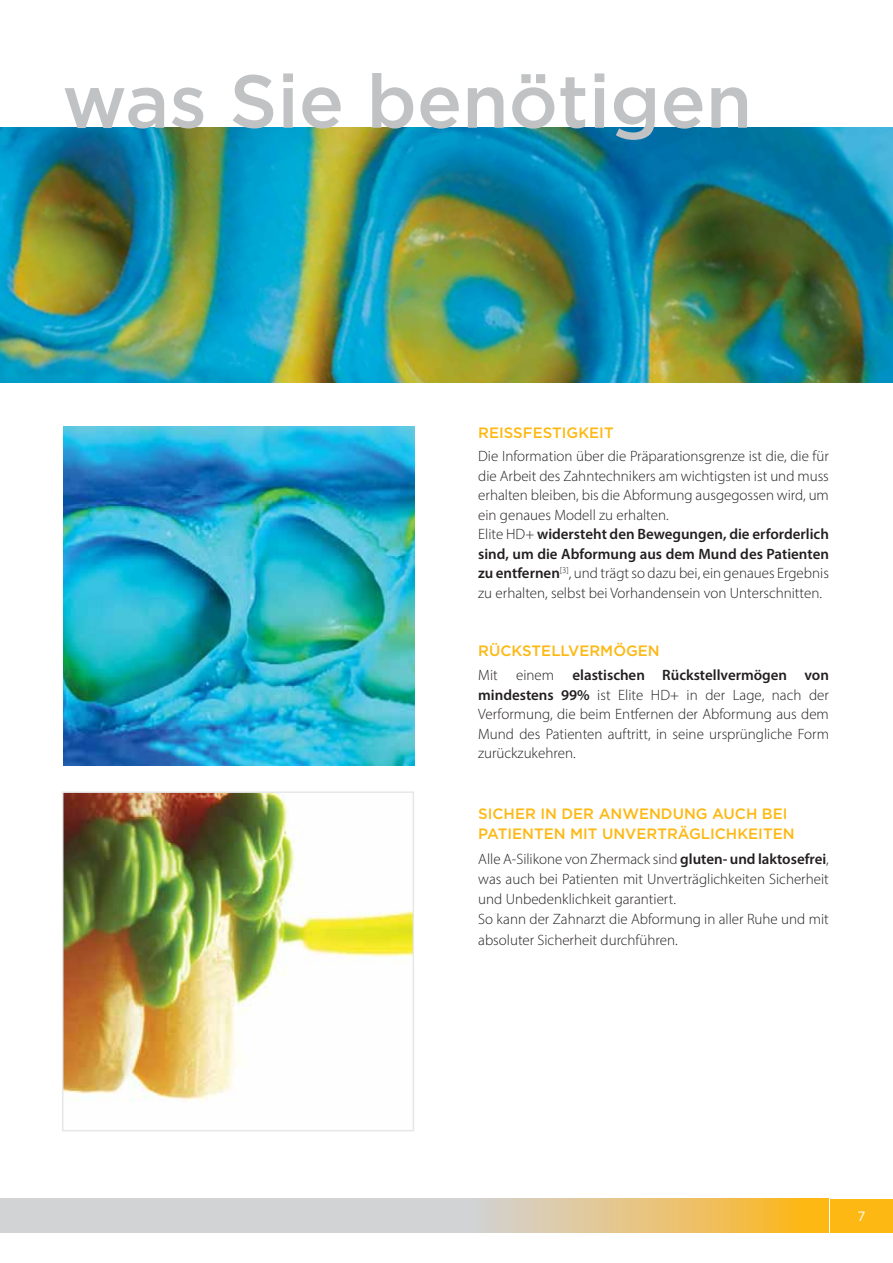
<style>
.page{position:relative;width:893px;height:1263px;background:#fff}
.page>*{position:absolute;margin:0;border:0;box-sizing:border-box;transform-origin:0 0}
.t1{font:500 75px "Gotham";color:#c0c2c4}
.t2{font:300 15px/19.5px "Myriad Pro";color:#231f20}
.t3{font:500 15px/20.2px "Gotham";color:#fdb813}
.t4{font:13.5px "Gotham";color:#fff}
.s1{font-weight:600}
</style>
<div class="page">
<img style="left:0;top:128px;width:176px;height:255px">
<img style="left:176px;top:128px;width:110px;height:255px">
<img style="left:0;top:238px;width:56px;height:145px">
<img style="left:286px;top:128px;width:162px;height:255px">
<img style="left:448px;top:128px;width:169px;height:255px">
<img style="left:617px;top:128px;width:180px;height:255px">
<img style="left:725px;top:128px;width:168px;height:183px">
<img style="left:184px;top:352px;width:92px;height:31px">
<img style="left:467px;top:355px;width:85px;height:28px">
<img style="left:608px;top:347px;width:109px;height:36px">
<img style="left:797px;top:273px;width:96px;height:110px">
<img style="left:65px;top:794px;width:346px;height:308px">
<div style="left:62px;top:791px;width:352px;height:340px;border:2px solid #e6e7e8"></div>
<img style="left:64px;top:426px;width:350px;height:339px">
<div style="left:830px;top:1199px;width:63px;height:34px;background:#fdb813"></div>
<svg style="left:0;top:1199px;width:829px;height:34px;background:#dbccac"></svg>
<h1 class="t1" style="left:62px;top:73px;width:691px">was Sie benötigen</h1>
<p class="t3" style="left:478px;top:424px;width:137px">REISSFESTIGKEIT</p>
<p class="t2" style="left:478px;top:448px;width:352px">Die Information über die Präparationsgrenze ist die, die für die Arbeit des Zahntechnikers am wichtigsten ist und muss erhalten bleiben, bis die Abformung ausgegossen wird, um ein genaues Modell zu erhalten.<br>Elite HD+ <span class="s1">widersteht den Bewegungen, die erforderlich sind, um die Abformung aus dem Mund des Patienten zu entfernen</span><sup>[3]</sup>, und trägt so dazu bei, ein genaues Ergebnis zu erhalten, selbst bei Vorhandensein von Unterschnitten.</p>
<p class="t3" style="left:478px;top:642px;width:183px">RÜCKSTELLVERMÖGEN</p>
<p class="t2" style="left:478px;top:666px;width:352px;text-align:justify">Mit einem <span class="s1">elastischen Rückstellvermögen von mindestens 99%</span> ist Elite HD+ in der Lage, nach der Verformung, die beim Entfernen der Abformung aus dem Mund des Patienten auftritt, in seine ursprüngliche Form zurückzukehren.</p>
<p class="t3" style="left:478px;top:805px;width:318px">SICHER IN DER ANWENDUNG AUCH BEI<br>PATIENTEN MIT UNVERTRÄGLICHKEITEN</p>
<p class="t2" style="left:478px;top:849px;width:352px;line-height:20.2px">Alle A-Silikone von Zhermack sind <span class="s1">gluten- und laktosefrei</span>, was auch bei Patienten mit Unverträglichkeiten Sicherheit und Unbedenklichkeit garantiert.<br>So kann der Zahnarzt die Abformung in aller Ruhe und mit absoluter Sicherheit durchführen.</p>
<p class="t4" style="left:857px;top:1212px;width:10px">7</p>
</div>
